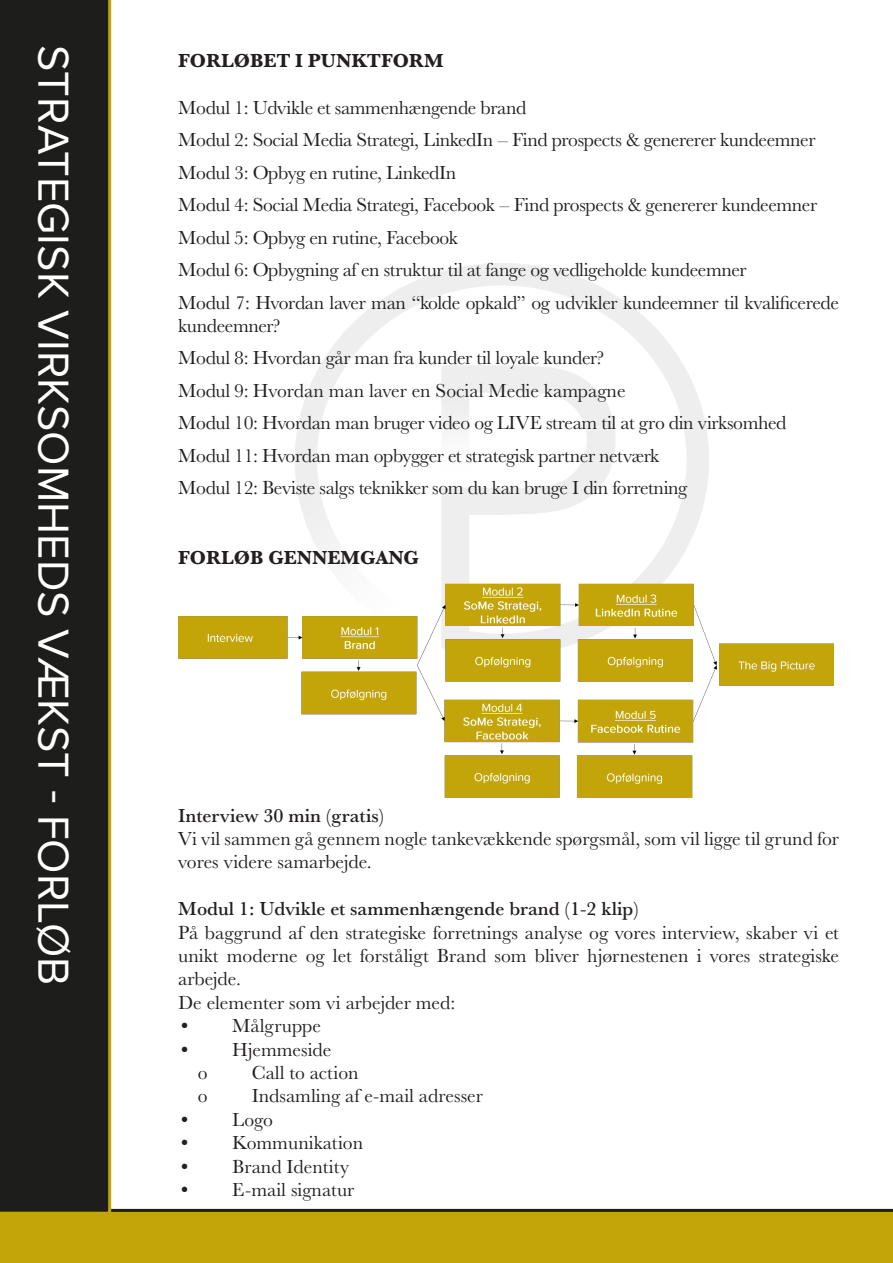
<style>
.page{position:relative;width:893px;height:1263px;background:#fff}
.page>*{position:absolute;margin:0;border:0;box-sizing:border-box;transform-origin:0 0}
.t1{font:45px "Proxima Nova";color:#fff}
.t2{font:19.5px/32.4px "Baskerville URW";letter-spacing:-.02em;color:#231f20}
.t3{font:19.5px/23.4px "Baskerville URW";color:#231f20}
.t4{font:500 19.5px "Baskerville URW";color:#231f20}
.t5{font:700 expanded 19.5px "Baskerville URW";color:#231f20}
</style>
<div class="page">
<div style="left:0;top:1209px;width:893px;height:54px;background:#c4a509"></div>
<div style="left:0;top:0;width:111px;height:1215px;background:#1d1d1c"></div>
<img style="left:178px;top:580px;width:656px;height:217px">
<h1 class="t1" style="left:87px;top:45px;width:941px;rotate:90deg">STRATEGISK VIRKSOMHEDS VÆKST - FORLØB</h1>
<p class="t5" style="left:178px;top:49px;width:267px">FORLØBET I PUNKTFORM</p>
<p class="t2" style="left:178px;top:91px;width:662px">Modul 1: Udvikle et sammenhængende brand<br>Modul 2: Social Media Strategi, LinkedIn – Find prospects &amp; genererer kundeemner Modul 3: Opbyg en rutine, LinkedIn<br>Modul 4: Social Media Strategi, Facebook – Find prospects &amp; genererer kundeemner Modul 5: Opbyg en rutine, Facebook<br>Modul 6: Opbygning af en struktur til at fange og vedligeholde kundeemner<br>Modul 7: Hvordan laver man “kolde opkald” og udvikler kundeemner til kvalificerede</p>
<p class="t2" style="left:178px;top:309px;width:610px">kundeemner?<br>Modul 8: Hvordan går man fra kunder til loyale kunder?<br>Modul 9: Hvordan man laver en Social Medie kampagne<br>Modul 10: Hvordan man bruger video og LIVE stream til at gro din virksomhed Modul 11: Hvordan man opbygger et strategisk partner netværk<br>Modul 12: Beviste salgs teknikker som du kan bruge I din forretning</p>
<p class="t5" style="left:178px;top:546px;width:242px">FORLØB GENNEMGANG</p>
<p class="t4" style="left:178px;top:801px;width:207px">Interview 30 min (gratis)</p>
<p class="t3" style="left:178px;top:826px;width:662px">Vi vil sammen gå gennem nogle tankevækkende spørgsmål, som vil ligge til grund for vores videre samarbejde.</p>
<p class="t4" style="left:178px;top:895px;width:462px">Modul 1: Udvikle et sammenhængende brand (1-2 klip)</p>
<p class="t3" style="left:178px;top:920px;width:662px">På baggrund af den strategiske forretnings analyse og vores interview, skaber vi et unikt moderne og let forståligt Brand som bliver hjørnestenen i vores strategiske arbejde.<br>De elementer som vi arbejder med:</p>
<p class="t3" style="left:178px;top:1013px;width:144px">• Målgruppe</p>
<p class="t3" style="left:198px;top:1037px;width:135px;text-indent:-20px">• Hjemmeside o</p>
<p class="t3" style="left:252px;top:1060px;width:108px">Call to action</p>
<p class="t2" style="left:198px;top:1079px;width:11px">o</p>
<p class="t3" style="left:252px;top:1084px;width:233px">Indsamling af e-mail adresser</p>
<p class="t2" style="left:178px;top:1102px;width:96px">• Logo</p>
<p class="t3" style="left:178px;top:1130px;width:186px">• Kommunikation</p>
<p class="t3" style="left:178px;top:1154px;width:172px">• Brand Identity</p>
<p class="t3" style="left:178px;top:1177px;width:178px">• E-mail signatur</p>
</div>
